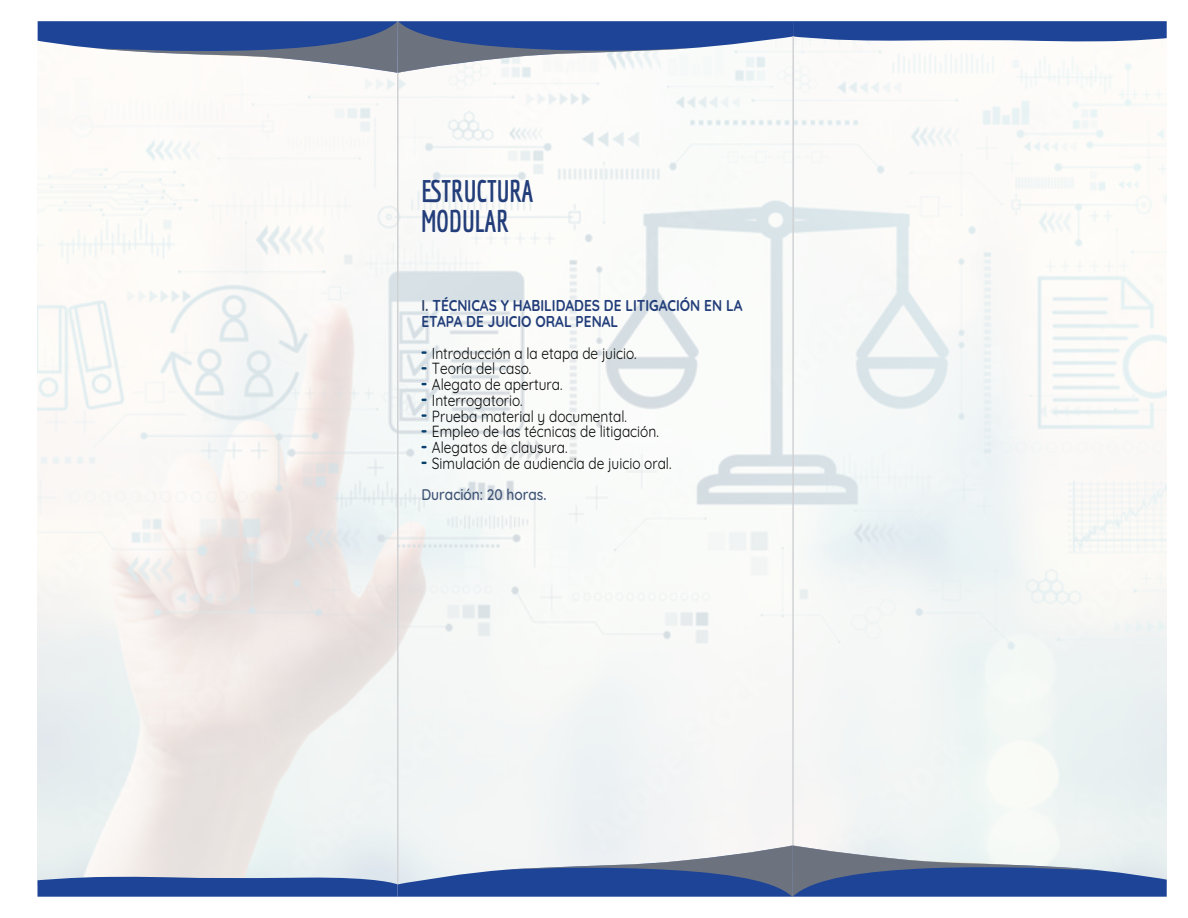
<style>
.page{position:relative;width:1188px;height:918px;background:#fff}
.page>*{position:absolute;margin:0;border:0;box-sizing:border-box;transform-origin:0 0}
.t1{font:700 30.45px/30px "Economica";color:#223d79;scale:.88 1}
.t2{font:15.75px/15.8px "Quicksand";color:#040504;scale:.88 1}
.t3{font:500 15.75px "Quicksand";color:#3f5375;scale:.88 1}
.t4{font:700 15.6px/15.8px "Quicksand";color:#223d79;scale:.88 1}
.s1{font-size:15.75px;color:#2f4368}
</style>
<div class="page">
<img style="left:38px;top:73px;width:1129px;height:772px">
<svg style="left:421px;top:351px;width:6px;height:4px"></svg>
<svg style="left:421px;top:366px;width:6px;height:4px"></svg>
<svg style="left:421px;top:382px;width:6px;height:4px"></svg>
<svg style="left:421px;top:398px;width:6px;height:4px"></svg>
<svg style="left:421px;top:414px;width:6px;height:4px"></svg>
<svg style="left:421px;top:429px;width:6px;height:4px"></svg>
<svg style="left:421px;top:445px;width:6px;height:4px"></svg>
<svg style="left:421px;top:461px;width:6px;height:4px"></svg>
<svg style="left:37px;top:845px;width:1130px;height:52px;background:#8597bc"></svg>
<svg style="left:38px;top:21px;width:1129px;height:52px"></svg>
<hr style="left:397px;top:73px;width:2px;height:811px;background:#d1d2d4">
<hr style="left:792px;top:36px;width:2px;height:809px;background:#d1d2d4">
<h1 class="t1" style="left:421px;top:175px;width:129px">ESTRUCTURA<br>MODULAR</h1>
<p class="t4" style="left:421px;top:297px;width:366px"><span class="s1">I.</span> TÉCNICAS Y HABILIDADES DE LITIGACIÓN EN LA<br>ETAPA DE JUICIO ORAL PENAL</p>
<p class="t2" style="left:432px;top:344px;width:274px">Introducción a la etapa de juicio.<br>Teoría del caso.<br>Alegato de apertura.<br>Interrogatorio.<br>Prueba material y documental.<br>Empleo de las técnicas de litigación.<br>Alegatos de clausura.<br>Simulación de audiencia de juicio oral.</p>
<p class="t3" style="left:421px;top:482px;width:144px">Duración: 20 horas.</p>
</div>
